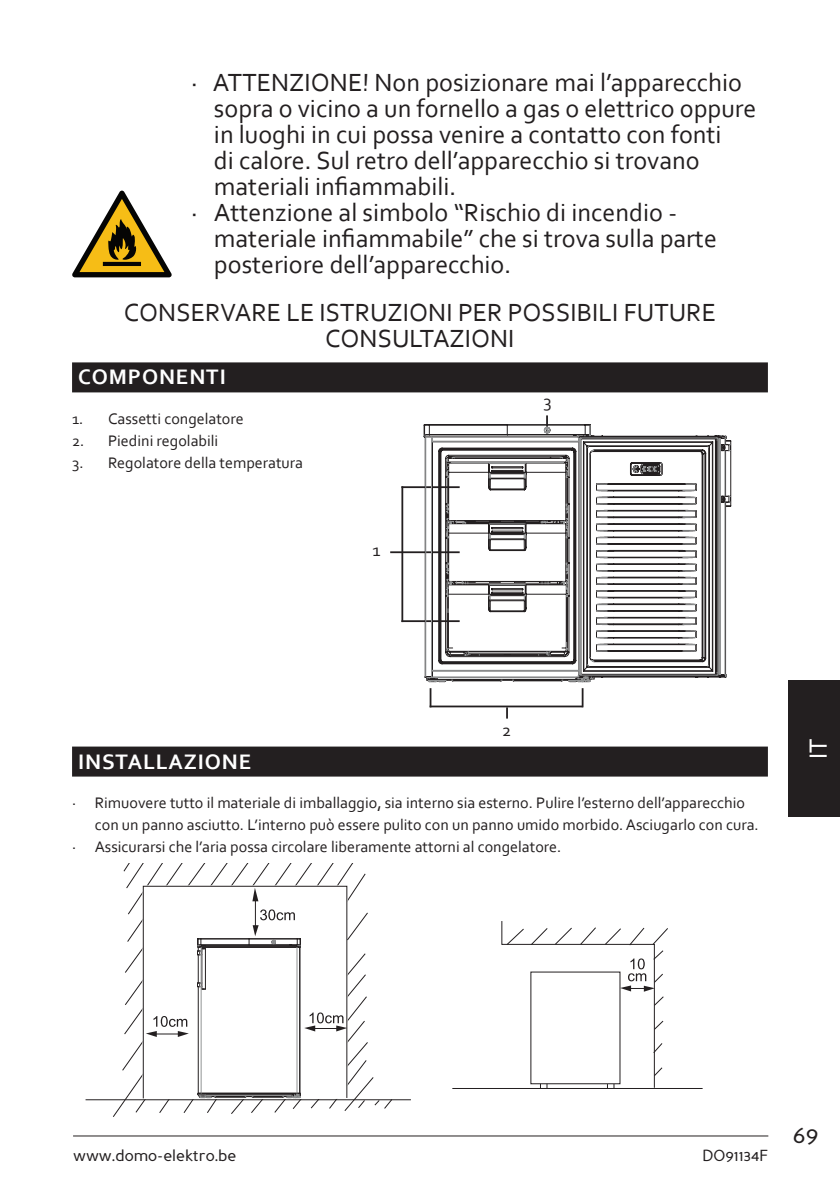
<style>
.page{position:relative;width:840px;height:1191px;background:#fff}
.page>*{position:absolute;margin:0;border:0;box-sizing:border-box;transform-origin:0 0}
.t1{font:26px/26px "Corbel";color:#231f20;text-align:center}
.t2{font:26px "Corbel";color:#fff}
.t3{font:24px "Perspective Sans";color:#231f20}
.t4{font:700 22px "Corbel";letter-spacing:.04em;color:#fff}
.t5{font:18px "Corbel";color:#231f20}
.t6{font:16px "Corbel";color:#231f20}
.t7{font:16px "Perspective Sans";color:#231f20}
</style>
<div class="page">
<hr style="left:73px;top:1135px;width:694px;height:1px;background:#231f20">
<div style="left:788px;top:680px;width:51px;height:136px;background:#231f20"></div>
<div style="left:72px;top:362px;width:695px;height:30px;background:#231f20"></div>
<div style="left:72px;top:746px;width:695px;height:30px;background:#231f20"></div>
<hr style="left:85px;top:1099px;width:325px;height:1px;background:#231f20">
<hr style="left:452px;top:1088px;width:250px;height:1px;background:#231f20">
<svg style="left:501px;top:921px;width:167px;height:167px"></svg>
<svg style="left:121px;top:863px;width:272px;height:251px"></svg>
<svg style="left:72px;top:191px;width:100px;height:86px"></svg>
<hr style="left:401px;top:486px;width:58px;height:2px;background:#231f20">
<hr style="left:390px;top:551px;width:69px;height:2px;background:#231f20">
<hr style="left:401px;top:620px;width:58px;height:2px;background:#231f20">
<hr style="left:401px;top:486px;width:2px;height:136px;background:#231f20">
<svg style="left:429px;top:688px;width:2px;height:17px"></svg>
<svg style="left:581px;top:688px;width:2px;height:19px"></svg>
<hr style="left:429px;top:705px;width:153px;height:2px;background:#231f20">
<svg style="left:423px;top:415px;width:303px;height:267px"></svg>
<p class="t1" style="left:191px;top:69px;width:552px">· ATTENZIONE! Non posizionare mai l’apparecchio</p>
<p class="t1" style="left:214px;top:95px;width:544px">sopra o vicino a un fornello a gas o elettrico oppure</p>
<p class="t1" style="left:214px;top:121px;width:509px">in luoghi in cui possa venire a contatto con fonti</p>
<p class="t1" style="left:214px;top:147px;width:487px">di calore. Sul retro dell’apparecchio si trovano</p>
<p class="t1" style="left:214px;top:173px;width:244px">materiali infiammabili.</p>
<p class="t1" style="left:191px;top:199px;width:487px">· Attenzione al simbolo “Rischio di incendio -</p>
<p class="t1" style="left:214px;top:225px;width:504px">materiale infiammabile” che si trova sulla parte</p>
<p class="t1" style="left:214px;top:251px;width:299px">posteriore dell’apparecchio.</p>
<p class="t1" style="left:124px;top:299px;width:593px">CONSERVARE LE ISTRUZIONI PER POSSIBILI FUTURE<br>CONSULTAZIONI</p>
<p class="t4" style="left:78px;top:363px;width:149px">COMPONENTI</p>
<p class="t6" style="left:72px;top:408px;width:173px">1. Cassetti congelatore</p>
<p class="t6" style="left:72px;top:430px;width:148px">2. Piedini regolabili</p>
<p class="t6" style="left:72px;top:452px;width:232px">3. Regolatore della temperatura</p>
<p class="t5" style="left:543px;top:390px;width:10px">3</p>
<p class="t5" style="left:372px;top:539px;width:10px">1</p>
<p class="t5" style="left:501px;top:718px;width:11px">2</p>
<p class="t4" style="left:78px;top:747px;width:174px">INSTALLAZIONE</p>
<p class="t6" style="left:72px;top:792px;width:674px">· Rimuovere tutto il materiale di imballaggio, sia interno sia esterno. Pulire l’esterno dell’apparecchio</p>
<p class="t6" style="left:95px;top:814px;width:665px">con un panno asciutto. L’interno può essere pulito con un panno umido morbido. Asciugarlo con cura.</p>
<p class="t6" style="left:72px;top:836px;width:490px">· Assicurarsi che l’aria possa circolare liberamente attorni al congelatore.</p>
<p class="t2" style="left:801px;top:759px;width:22px;rotate:-90deg">IT</p>
<p class="t7" style="left:73px;top:1146px;width:165px">www.domo-elektro.be</p>
<p class="t7" style="left:702px;top:1146px;width:67px">DO91134F</p>
<p class="t3" style="left:792px;top:1120px;width:27px">69</p>
</div>
